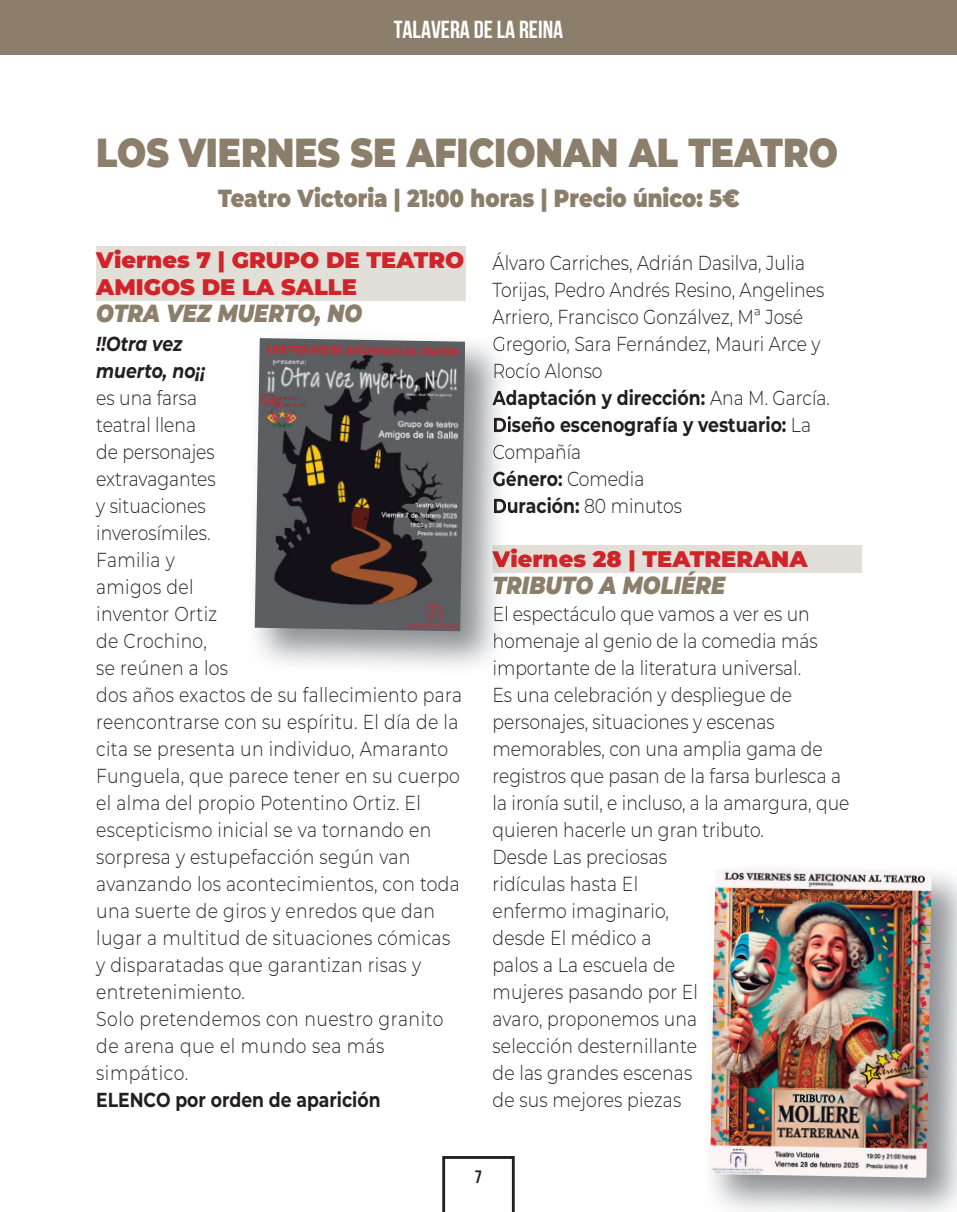
<style>
.page{position:relative;width:957px;height:1212px;background:#fff}
.page>*{position:absolute;margin:0;border:0;box-sizing:border-box;transform-origin:0 0}
.t1{font:900 40.5px "Montserrat";color:#8b7e6b;scale:.85 1}
.t2{font:900 24.75px "Montserrat";color:#8b7e6b;scale:.85 1}
.t3{font:italic 900 24.75px "Montserrat";color:#8b7e6b;scale:.85 1}
.t4{font:24.75px "Bebas Neue";color:#fff}
.t5{font:900 22.5px/27px "Montserrat";color:#d1232a}
.t6{font:300 20.25px/27px "Montserrat";letter-spacing:.01em;color:#231f20;scale:.85 1}
.t7{font:700 20.25px "Montserrat";color:#231f20;scale:.85 1}
.t8{font:italic 700 20.25px/27px "Montserrat";color:#231f20;scale:.85 1}
.t9{font:18px "Bebas Neue";color:#231f20}
.s1{font-weight:700}
</style>
<div class="page">
<div style="left:0;top:0;width:957px;height:55px;background:#8b7e6b"></div>
<svg style="left:442px;top:1156px;width:73px;height:56px"></svg>
<div style="left:96px;top:246px;width:369px;height:54px;background:#e2ded8"></div>
<div style="left:492px;top:545px;width:370px;height:28px;background:#e2ded8"></div>
<img style="left:492px;top:545px;width:11px;height:49px">
<img style="left:493px;top:336px;width:16px;height:19px">
<img style="left:494px;top:363px;width:15px;height:15px">
<img style="left:492px;top:389px;width:17px;height:20px">
<img style="left:494px;top:416px;width:15px;height:20px">
<img style="left:493px;top:444px;width:16px;height:19px">
<img style="left:493px;top:471px;width:16px;height:15px">
<img style="left:494px;top:497px;width:15px;height:16px">
<img style="left:493px;top:573px;width:16px;height:21px">
<svg style="left:492px;top:549px;width:17px;height:24px"></svg>
<img style="left:494px;top:606px;width:13px;height:19px">
<img style="left:494px;top:633px;width:15px;height:19px">
<img style="left:494px;top:660px;width:15px;height:15px">
<img style="left:255px;top:338px;width:210px;height:293px">
<img style="left:710px;top:869px;width:221px;height:309px">
<p class="t4" style="left:394px;top:15px;width:171px">TALAVERA DE LA REINA</p>
<h1 class="t1" style="left:96px;top:122px;width:874px">LOS VIERNES SE AFICIONAN AL TEATRO</h1>
<p class="t2" style="left:218px;top:180px;width:615px">Teatro Victoria | 21:00 horas | Precio único: 5€</p>
<p class="t5" style="left:96px;top:245px;width:369px">Viernes 7 | GRUPO DE TEATRO<br>AMIGOS DE LA SALLE</p>
<p class="t3" style="left:96px;top:294px;width:315px">OTRA VEZ MUERTO, NO</p>
<p class="t8" style="left:96px;top:329px;width:130px">!!Otra vez muerto, no¡¡</p>
<p class="t6" style="left:96px;top:384px;width:432px">es una farsa<br>teatral llena<br>de personajes<br>extravagantes<br>y situaciones<br>inverosímiles.<br>Familia y<br>amigos del<br>inventor Ortiz<br>de Crochino,<br>se reúnen a los<br>dos años exactos de su fallecimiento para reencontrarse con su espíritu. El día de la cita se presenta un individuo, Amaranto<br>Funguela, que parece tener en su cuerpo el alma del propio Potentino Ortiz. El escepticismo inicial se va tornando en sorpresa y estupefacción según van avanzando los acontecimientos, con toda una suerte de giros y enredos que dan lugar a multitud de situaciones cómicas y disparatadas que garantizan risas y entretenimiento.<br>Solo pretendemos con nuestro granito de arena que el mundo sea más simpático.</p>
<p class="t7" style="left:96px;top:1085px;width:336px">ELENCO por orden de aparición</p>
<p class="t6" style="left:492px;top:249px;width:398px">Álvaro Carriches, Adrián Dasilva, Julia<br>Torijas, Pedro Andrés Resino, Angelines<br>Arriero, Francisco Gonzálvez, Mª José<br>Gregorio, Sara Fernández, Mauri Arce y<br>Rocío Alonso<br><span class="s1">Adaptación y dirección:</span> Ana M. García.<br><span class="s1">Diseño escenografía y vestuario:</span> La<br>Compañía<br><span class="s1">Género:</span> Comedia<br><span class="s1">Duración:</span> 80 minutos</p>
<p class="t5" style="left:492px;top:544px;width:316px">Viernes 28 | TEATRERANA</p>
<p class="t3" style="left:492px;top:567px;width:275px">TRIBUTO A MOLIÉRE</p>
<p class="t6" style="left:492px;top:600px;width:421px">El espectáculo que vamos a ver es un homenaje al genio de la comedia más importante de la literatura universal.<br>Es una celebración y despliegue de personajes, situaciones y escenas memorables, con una amplia gama de registros que pasan de la farsa burlesca a la ironía sutil, e incluso, a la amargura, que quieren hacerle un gran tributo.<br>Desde Las preciosas<br>ridículas hasta El<br>enfermo imaginario,<br>desde El médico a<br>palos a La escuela de<br>mujeres pasando por El<br>avaro, proponemos una<br>selección desternillante<br>de las grandes escenas<br>de sus mejores piezas</p>
<p class="t9" style="left:475px;top:1166px;width:9px">7</p>
</div>
